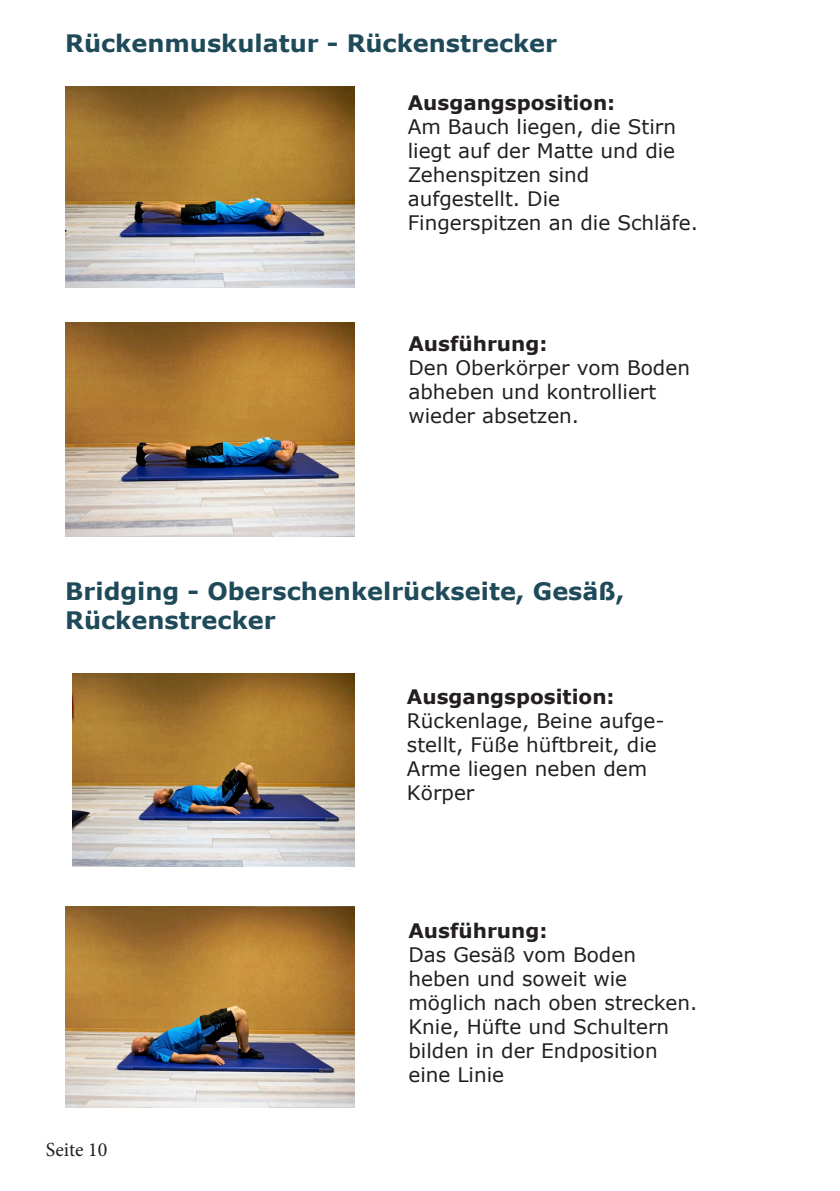
<style>
.page{position:relative;width:840px;height:1191px;background:#fff}
.page>*{position:absolute;margin:0;border:0;box-sizing:border-box;transform-origin:0 0}
.t1{font:700 24px/28.8px "Verdana";color:#1e4a59}
.t2{font:20px/24px "Verdana";color:#231f20}
.t3{font:700 20px "Verdana";color:#231f20}
.t4{font:20px "Minion Pro";color:#231f20}
</style>
<div class="page">
<img style="left:65px;top:86px;width:289px;height:201px">
<img style="left:65px;top:322px;width:289px;height:214px">
<img style="left:72px;top:674px;width:282px;height:192px">
<img style="left:65px;top:906px;width:289px;height:202px">
<p class="t1" style="left:65px;top:29px;width:493px">Rückenmuskulatur - Rückenstrecker</p>
<p class="t3" style="left:407px;top:89px;width:209px">Ausgangsposition:</p>
<p class="t2" style="left:407px;top:115px;width:291px">Am Bauch liegen, die Stirn liegt auf der Matte und die<br>Zehenspitzen sind aufgestellt. Die<br>Fingerspitzen an die Schläfe.</p>
<p class="t3" style="left:408px;top:329px;width:140px">Ausführung:</p>
<p class="t2" style="left:408px;top:355px;width:283px">Den Oberkörper vom Boden abheben und kontrolliert wieder absetzen.</p>
<p class="t1" style="left:65px;top:576px;width:560px">Bridging - Oberschenkelrückseite, Gesäß,<br>Rückenstrecker</p>
<p class="t3" style="left:407px;top:682px;width:209px">Ausgangsposition:</p>
<p class="t2" style="left:407px;top:708px;width:259px">Rückenlage, Beine aufge&shy;stellt, Füße hüftbreit, die<br>Arme liegen neben dem<br>Körper</p>
<p class="t4" style="left:46px;top:1136px;width:63px">Seite 10</p>
<p class="t3" style="left:408px;top:916px;width:140px">Ausführung:</p>
<p class="t2" style="left:408px;top:942px;width:290px">Das Gesäß vom Boden heben und soweit wie möglich nach oben strecken.<br>Knie, Hüfte und Schultern bilden in der Endposition eine Linie</p>
</div>
